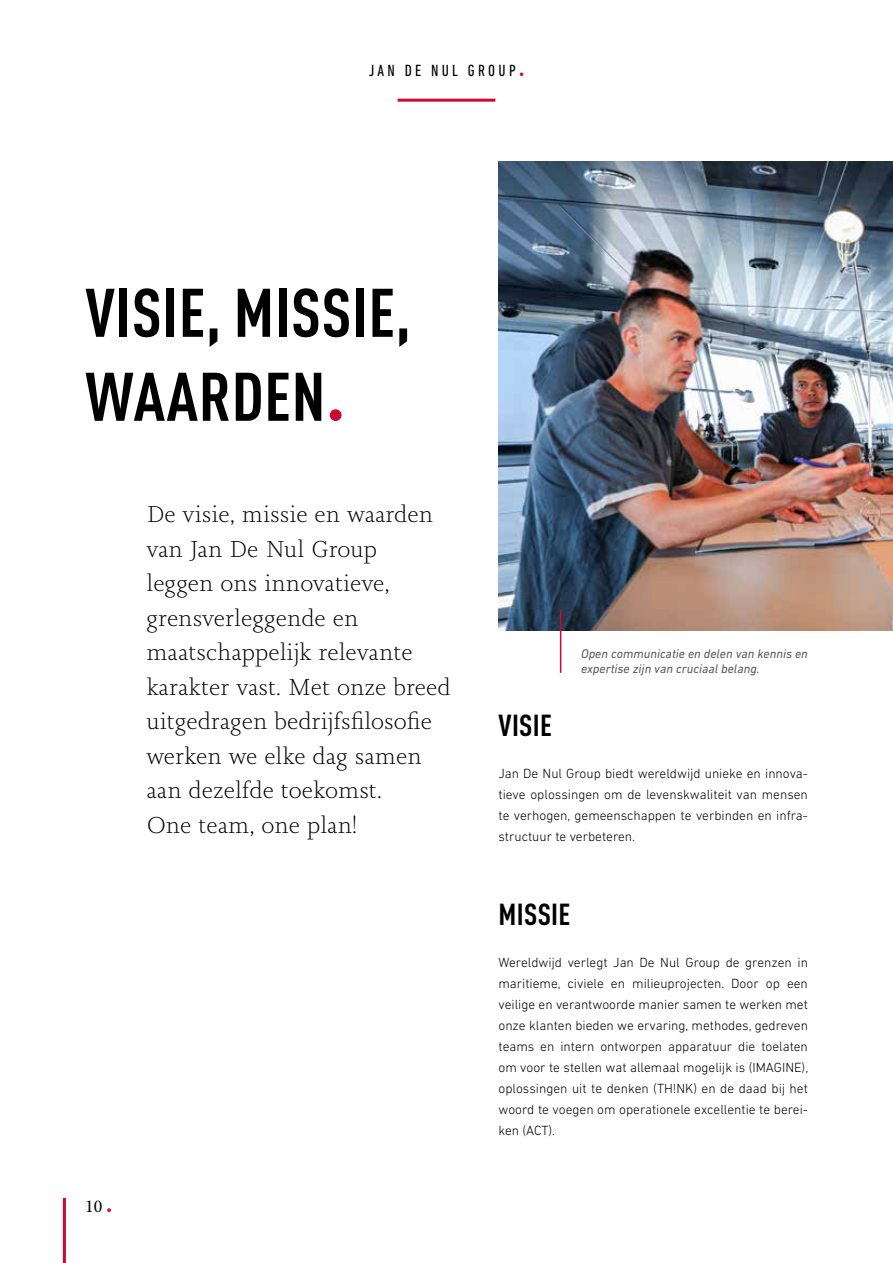
<style>
.page{position:relative;width:893px;height:1263px;background:#fff}
.page>*{position:absolute;margin:0;border:0;box-sizing:border-box;transform-origin:0 0}
.t1{font:700 condensed 67.5px/84px "DIN Pro";letter-spacing:.01em;color:#000}
.t2{font:700 condensed 30px "DIN Pro";letter-spacing:.01em;color:#000}
.t3{font:300 24px/34.5px "Joanna Nova";color:#000}
.t4{font:18px "Minion Pro";color:#000}
.t5{font:condensed 16.5px "DIN Next LT Pro";letter-spacing:.2em;color:#000}
.t6{font:300 13.5px/21px "DIN Next LT Pro";color:#000;text-align:justify}
.t7{font:italic 12.75px/15px "DIN Next LT Pro";color:#575756}
.s1{font-family:"DIN Pro";font-weight:900;font-stretch:normal;color:#cc0935}
.s2{font-stretch:normal;color:#cc0935}
.s3{font-family:"DIN Pro";font-weight:900;color:#cc0935}
</style>
<div class="page">
<img style="left:498px;top:162px;width:395px;height:469px">
<hr style="left:560px;top:610px;width:1px;height:63px;background:#cc0935">
<hr style="left:63px;top:1198px;width:3px;height:65px;background:#cc0935">
<hr style="left:398px;top:99px;width:97px;height:3px;background:#cc0935">
<p class="t5" style="left:369px;top:61px;width:157px">JAN DE NUL GROUP<span class="s1">.</span></p>
<h1 class="t1" style="left:85px;top:265px;width:327px">VISIE, MISSIE,<br>WAARDEN<span class="s2">.</span></h1>
<p class="t3" style="left:146px;top:497px;width:306px">De visie, missie en waarden van Jan De Nul Group<br>leggen ons innovatieve, grensverleggende en maatschappelijk relevante karakter vast. Met onze breed uitgedragen bedrijfsfilosofie werken we elke dag samen aan dezelfde toekomst.<br>One team, one plan!</p>
<h3 class="t4" style="left:85px;top:1194px;width:28px">10 <span class="s3">.</span></h3>
<p class="t7" style="left:581px;top:646px;width:228px">Open communicatie en delen van kennis en expertise zijn van cruciaal belang.</p>
<h2 class="t2" style="left:499px;top:702px;width:55px">VISIE</h2>
<p class="t6" style="left:498px;top:763px;width:311px">Jan De Nul Group biedt wereldwijd unieke en innova&shy;tieve oplossingen om de levenskwaliteit van mensen te verhogen, gemeenschappen te verbinden en infra&shy;structuur te verbeteren.</p>
<h2 class="t2" style="left:499px;top:891px;width:73px">MISSIE</h2>
<p class="t6" style="left:498px;top:952px;width:311px">Wereldwijd verlegt Jan De Nul Group de grenzen in maritieme, civiele en milieuprojecten. Door op een veilige en verantwoorde manier samen te werken met onze klanten bieden we ervaring, methodes, gedreven teams en intern ontworpen apparatuur die toelaten om voor te stellen wat allemaal mogelijk is (IMAGINE), oplossingen uit te denken (TH!NK) en de daad bij het woord te voegen om operationele excellentie te berei&shy;ken (ACT).</p>
</div>
